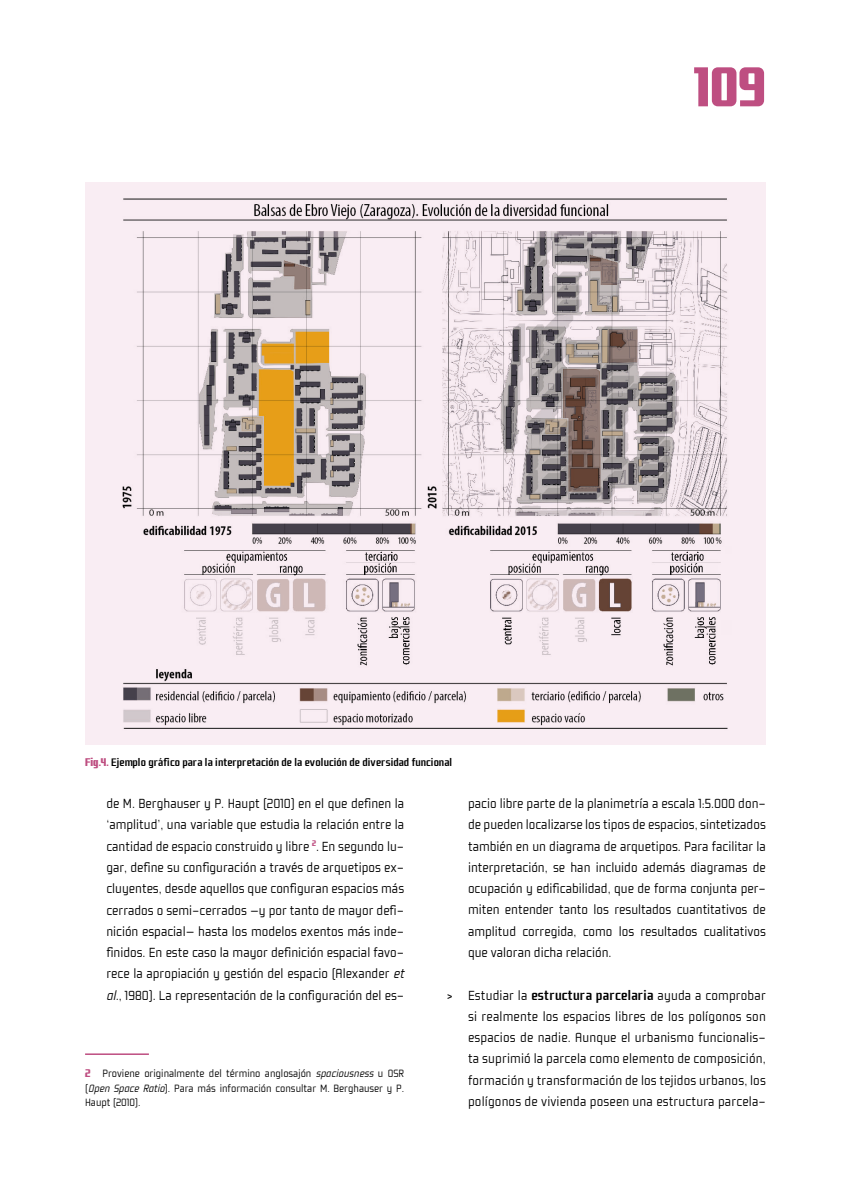
<style>
.page{position:relative;width:851px;height:1191px;background:#fff}
.page>*{position:absolute;margin:0;border:0;box-sizing:border-box;transform-origin:0 0}
.t1{font:900 60px "Fragma";color:#be4e81}
.t2{font:300 15px/21.3px "Fragma";color:#000;text-align:justify}
.t3{font:300 12px/14.4px "Fragma";color:#000;text-align:justify}
.t4{font:500 12px "Fragma";color:#000}
.s1{font-weight:900;color:#be4e81}
.s2{font-style:italic}
.s3{font-weight:500}
</style>
<div class="page">
<hr style="left:85px;top:1053px;width:64px;height:2px;background:#be4e81">
<svg style="left:85px;top:182px;width:680px;height:562px;background:#dcd0d3"></svg>
<h1 class="t1" style="left:694px;top:54px;width:73px">109</h1>
<p class="t4" style="left:85px;top:755px;width:368px"><span class="s1">Fig.4.</span> Ejemplo gráfico para la interpretación de la evolución de diversidad funcional</p>
<p class="t2" style="left:106px;top:793px;width:299px">de M. Berghauser y P. Haupt (2010) en el que definen la ‘amplitud’, una variable que estudia la relación entre la cantidad de espacio construido y libre <sup>2</sup>. En segundo lu&shy;gar, define su configuración a través de arquetipos ex&shy;cluyentes, desde aquellos que configuran espacios más cerrados o semi-cerrados —y por tanto de mayor defi&shy;nición espacial— hasta los modelos exentos más inde&shy;finidos. En este caso la mayor definición espacial favo&shy;rece la apropiación y gestión del espacio (Alexander <span class="s2">et al.</span>, 1980). La representación de la configuración del es-</p>
<p class="t3" style="left:85px;top:1066px;width:320px"><span class="s1">2</span> Proviene originalmente del término anglosajón <span class="s2">spaciousness</span> u OSR (<span class="s2">Open Space Ratio</span>). Para más información consultar M. Berghauser y P.<br>Haupt (2010).</p>
<p class="t2" style="left:468px;top:793px;width:299px">pacio libre parte de la planimetría a escala 1:5.000 don&shy;de pueden localizarse los tipos de espacios, sintetizados también en un diagrama de arquetipos. Para facilitar la interpretación, se han incluido además diagramas de ocupación y edificabilidad, que de forma conjunta per&shy;miten entender tanto los resultados cuantitativos de amplitud corregida, como los resultados cualitativos que valoran dicha relación.</p>
<p class="t2" style="left:468px;top:984px;width:299px;text-indent:-21px">&gt; Estudiar la <span class="s3">estructura parcelaria</span> ayuda a comprobar si realmente los espacios libres de los polígonos son espacios de nadie. Aunque el urbanismo funcionalis&shy;ta suprimió la parcela como elemento de composición, formación y transformación de los tejidos urbanos, los polígonos de vivienda poseen una estructura parcela-</p>
</div>
